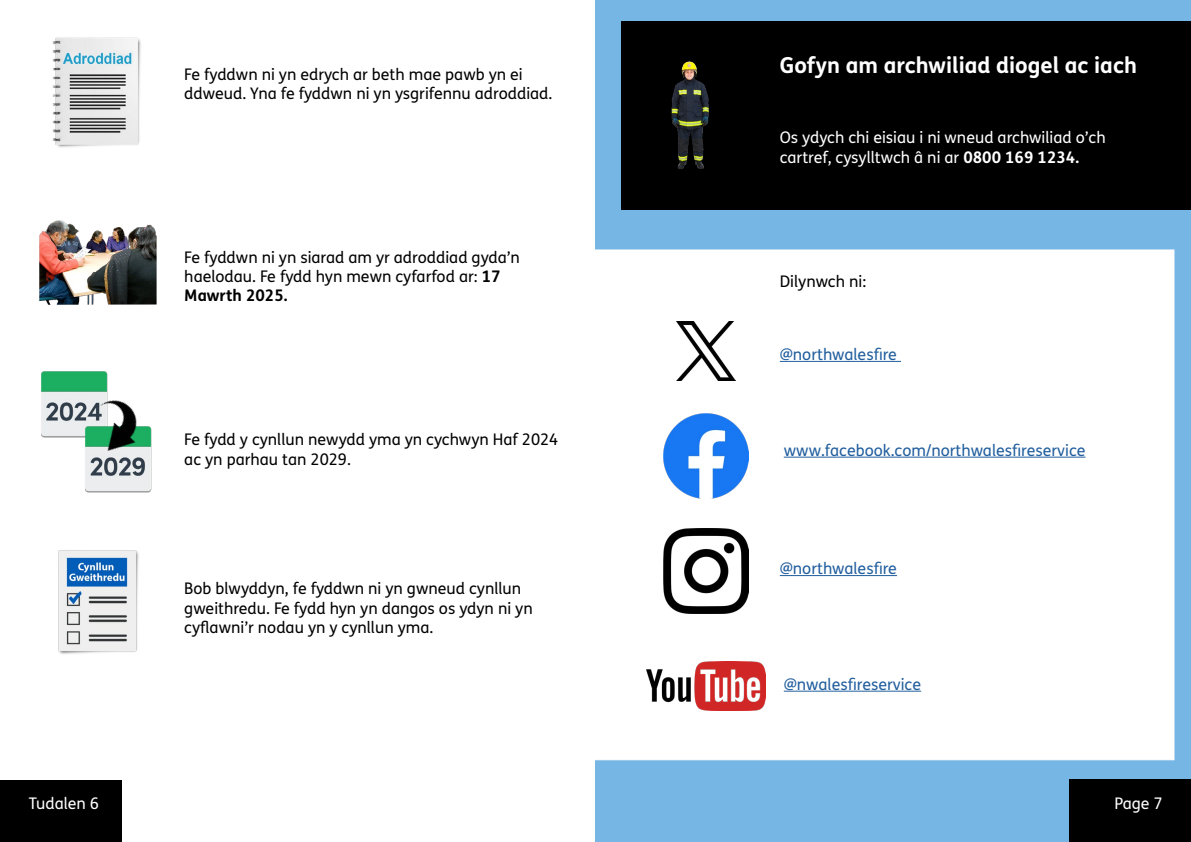
<style>
.page{position:relative;width:1191px;height:842px;background:#fff}
.page>*{position:absolute;margin:0;border:0;box-sizing:border-box;transform-origin:0 0}
.t1{font:700 22px "FS Me Pro";color:#fff}
.t2{font:16px/19.2px "FS Me Pro";color:#000}
.t3{font:16px/19.2px "FS Me Pro";color:#fff}
.t4{font:16px "FS Me Pro";color:#215e9e}
.s1{font-weight:700}
</style>
<div class="page">
<div style="left:0;top:780px;width:122px;height:62px;background:#000"></div>
<div style="left:595px;top:0;width:596px;height:842px;background:#75b6e5"></div>
<div style="left:621px;top:21px;width:570px;height:189px;background:#000"></div>
<img style="left:52px;top:37px;width:89px;height:111px">
<img style="left:39px;top:220px;width:118px;height:85px">
<img style="left:58px;top:550px;width:81px;height:104px">
<img style="left:671px;top:61px;width:38px;height:108px">
<img style="left:41px;top:371px;width:66px;height:66px">
<img style="left:85px;top:463px;width:66px;height:29px">
<img style="left:76px;top:384px;width:76px;height:79px">
<div style="left:595px;top:249px;width:579px;height:511px;background:#fff;border:1px solid #fff"></div>
<hr style="left:780px;top:361px;width:121px;height:1px;background:#215e9e">
<hr style="left:784px;top:457px;width:301px;height:1px;background:#215e9e">
<hr style="left:780px;top:575px;width:117px;height:1px;background:#215e9e">
<hr style="left:784px;top:691px;width:137px;height:1px;background:#215e9e">
<img style="left:677px;top:321px;width:58px;height:60px">
<img style="left:663px;top:413px;width:85px;height:85px">
<img style="left:663px;top:528px;width:85px;height:85px">
<img style="left:646px;top:661px;width:119px;height:50px">
<div style="left:1069px;top:780px;width:122px;height:62px;background:#000"></div>
<p class="t3" style="left:29px;top:793px;width:72px">Tudalen 6</p>
<p class="t2" style="left:184px;top:65px;width:369px">Fe fyddwn ni yn edrych ar beth mae pawb yn ei ddweud. Yna fe fyddwn ni yn ysgrifennu adroddiad.</p>
<p class="t2" style="left:184px;top:247px;width:337px">Fe fyddwn ni yn siarad am yr adroddiad gyda’n haelodau. Fe fydd hyn mewn cyfarfod ar: <span class="s1">17<br>Mawrth 2025.</span></p>
<p class="t2" style="left:184px;top:430px;width:375px">Fe fydd y cynllun newydd yma yn cychwyn Haf 2024 ac yn parhau tan 2029.</p>
<p class="t2" style="left:184px;top:579px;width:350px">Bob blwyddyn, fe fyddwn ni yn gwneud cynllun gweithredu. Fe fydd hyn yn dangos os ydyn ni yn cyflawni’r nodau yn y cynllun yma.</p>
<h1 class="t1" style="left:780px;top:48px;width:358px">Gofyn am archwiliad diogel ac iach</h1>
<p class="t3" style="left:780px;top:128px;width:327px">Os ydych chi eisiau i ni wneud archwiliad o’ch cartref, cysylltwch â ni ar <span class="s1">0800 169 1234.</span></p>
<p class="t2" style="left:780px;top:271px;width:88px">Dilynwch ni:</p>
<p class="t4" style="left:780px;top:343px;width:119px">@northwalesfire</p>
<p class="t4" style="left:784px;top:439px;width:303px">www.facebook.com/northwalesfireservice</p>
<p class="t4" style="left:780px;top:557px;width:119px">@northwalesfire</p>
<p class="t4" style="left:784px;top:673px;width:139px">@nwalesfireservice</p>
<p class="t3" style="left:1114px;top:793px;width:50px">Page 7</p>
</div>
